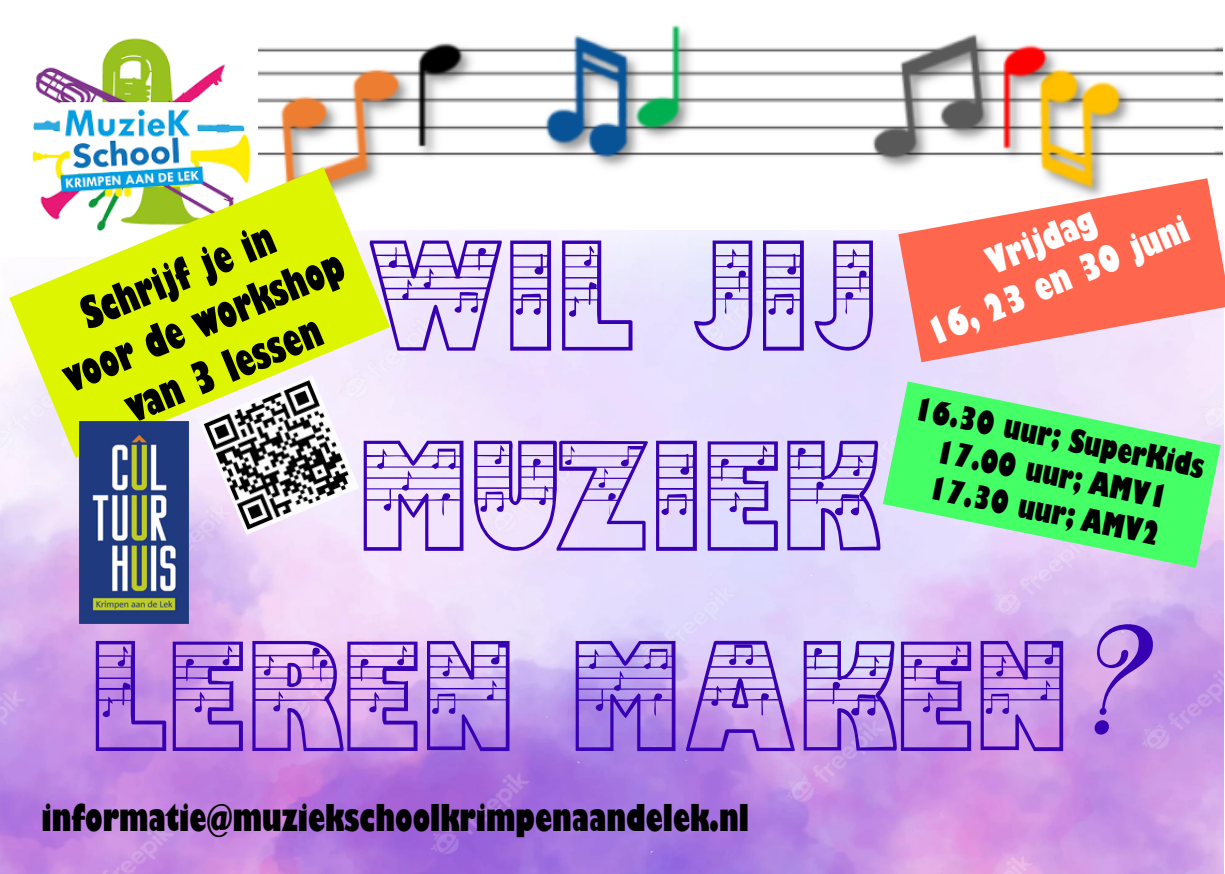
<style>
.page{position:relative;width:1225px;height:874px;background:#fff}
.page>*{position:absolute;margin:0;border:0;box-sizing:border-box;transform-origin:0 0}
.t1{font:800 condensed 43px/51.8px "Gill Sans";color:#000;text-align:center;scale:.91 1}
.t2{font:800 condensed 36px "Gill Sans";color:#000}
.t3{font:800 condensed 36px/43.2px "Gill Sans";color:#fff;text-align:center}
.t4{font:800 condensed 31px/37.4px "Gill Sans";color:#000;text-align:center}
</style>
<div class="page">
<img style="left:0;top:230px;width:1223px;height:643px">
<img style="left:258px;top:25px;width:965px;height:153px">
<svg style="left:390px;top:240px;width:112px;height:110px;background:#c6b2ec"></svg>
<svg style="left:510px;top:240px;width:41px;height:110px;background:#b097e3"></svg>
<svg style="left:562px;top:240px;width:70px;height:110px;background:#c5b4ed"></svg>
<svg style="left:694px;top:240px;width:58px;height:110px;background:#c0b2ed"></svg>
<svg style="left:763px;top:240px;width:41px;height:110px;background:#aa95e3"></svg>
<svg style="left:814px;top:240px;width:59px;height:110px;background:#c0afec"></svg>
<svg style="left:364px;top:440px;width:99px;height:110px;background:#c6b0ea"></svg>
<svg style="left:474px;top:440px;width:174px;height:110px;background:#c4adeb"></svg>
<svg style="left:656px;top:440px;width:41px;height:110px;background:#aa91e3"></svg>
<svg style="left:707px;top:441px;width:71px;height:109px;background:#b39fe8"></svg>
<svg style="left:787px;top:440px;width:93px;height:110px;background:#b5a1e9"></svg>
<svg style="left:96px;top:640px;width:70px;height:110px;background:#a871da"></svg>
<svg style="left:173px;top:641px;width:70px;height:109px;background:#a670d8"></svg>
<svg style="left:252px;top:640px;width:165px;height:110px;background:#b685de"></svg>
<svg style="left:427px;top:640px;width:82px;height:110px;background:#a47dde"></svg>
<svg style="left:575px;top:640px;width:100px;height:110px;background:#9974dd"></svg>
<svg style="left:686px;top:640px;width:109px;height:110px;background:#b48ee3"></svg>
<svg style="left:803px;top:640px;width:168px;height:110px;background:#ac82de"></svg>
<svg style="left:980px;top:640px;width:83px;height:110px;background:#aa75da"></svg>
<svg style="left:1094px;top:624px;width:59px;height:110px;background:#ae7edc"></svg>
<svg style="left:898px;top:178px;width:327px;height:184px;background:#fb9185"></svg>
<svg style="left:883px;top:381px;width:337px;height:186px;background:#80f19b"></svg>
<img style="left:32px;top:38px;width:219px;height:129px">
<svg style="left:9px;top:167px;width:381px;height:290px;fill:#ddf600"></svg>
<img style="left:199px;top:375px;width:160px;height:159px">
<img style="left:80px;top:421px;width:109px;height:202px">
<div style="left:0;top:0;width:17px;height:256px;background:#fff"></div>
<hr style="left:1223px;top:0;width:2px;height:240px;background:#fff">
<h1 class="t1" style="left:36px;top:310px;width:331px;rotate:-23deg">Schrijf je in<br>voor de workshop van 3 lessen</h1>
<p class="t2" style="left:42px;top:794px;width:709px">informatie@muziekschoolkrimpenaandelek.nl</p>
<p class="t3" style="left:904px;top:277px;width:281px;rotate:-23deg">Vrijdag<br>16, 23 en 30 juni</p>
<p class="t4" style="left:919px;top:390px;width:296px;rotate:12deg">16.30 uur; SuperKids<br>17.00 uur; AMV1<br>17.30 uur; AMV2</p>
</div>
